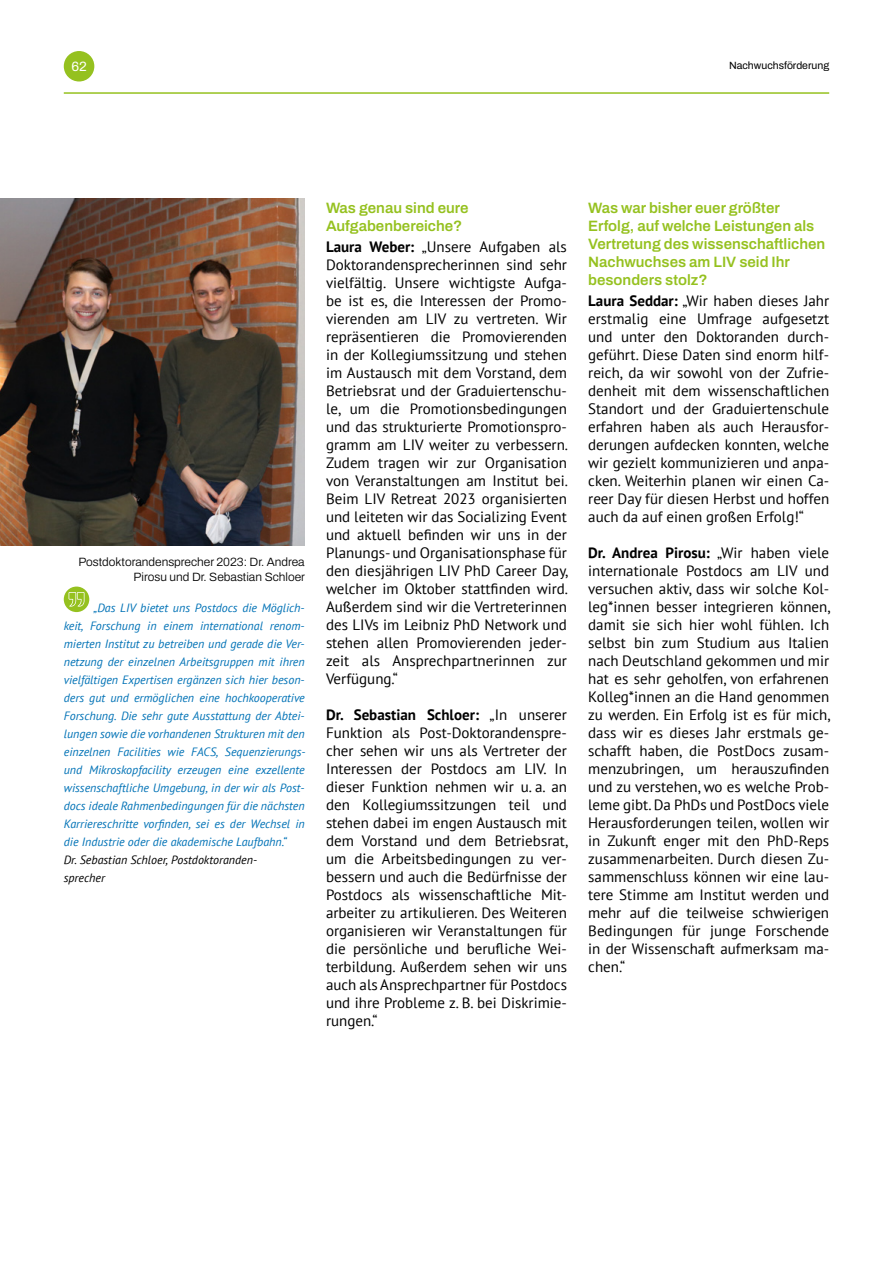
<style>
.page{position:relative;width:893px;height:1263px;background:#fff}
.page>*{position:absolute;margin:0;border:0;box-sizing:border-box;transform-origin:0 0}
.Interview{font:15px/18px "PT Sans";color:#000;text-align:justify}
.Nachwuchs_-__Frage{font:600 15px/18px "Archivo";color:#95c11f}
.t1{font:13.5px "Archivo";color:#fff}
.Body{font:italic 12px/18px "PT Sans";color:#0072b6;text-align:justify}
.Bildbeschreibung{font:300 12px/14.4px "Archivo";color:#000;text-align:right}
.Zitatgeber{font:italic 12px/18px "PT Sans";color:#000}
.Kolumnentitel{font:10.5px "Archivo";color:#000}
.s1{font-weight:700}
</style>
<div class="page">
<div style="left:64px;top:51px;width:30px;height:30px;background:#95c11f;border-radius:50%"></div>
<hr style="left:64px;top:92px;width:765px;height:2px;background:#95c11f">
<div style="left:64px;top:586px;width:25px;height:26px;background:#95c11f;border-radius:50%"></div>
<svg style="left:69px;top:592px;width:16px;height:15px"></svg>
<img style="left:0;top:198px;width:305px;height:347px">
<p class="t1" style="left:71px;top:56px;width:17px">62</p>
<p class="Kolumnentitel" style="left:729px;top:58px;width:102px">Nachwuchsförderung</p>
<p class="Bildbeschreibung" style="left:78px;top:555px;width:228px">Postdoktorandensprecher 2023: Dr. Andrea<br>Pirosu und Dr. Sebastian Schloer</p>
<p class="Body" style="left:64px;top:599px;width:243px;text-indent:30px">„Das LIV bietet uns Postdocs die Möglich&shy;keit, Forschung in einem international renom&shy;mierten Institut zu betreiben und gerade die Ver&shy;netzung der einzelnen Arbeitsgruppen mit ihren vielfältigen Expertisen ergänzen sich hier beson&shy;ders gut und ermöglichen eine hochkooperative Forschung. Die sehr gute Ausstattung der Abtei&shy;lungen sowie die vorhandenen Strukturen mit den einzelnen Facilities wie FACS, Sequenzierungs&shy;und Mikroskopfacility erzeugen eine exzellente wissenschaftliche Umgebung, in der wir als Post&shy;docs ideale Rahmenbedingungen für die nächsten Karriereschritte vorfinden, sei es der Wechsel in die Industrie oder die akademische Laufbahn.“</p>
<p class="Zitatgeber" style="left:64px;top:851px;width:195px">Dr. Sebastian Schloer, Postdoktoranden&shy;sprecher</p>
<p class="Nachwuchs_-__Frage" style="left:326px;top:199px;width:144px">Was genau sind eure<br>Aufgabenbereiche?</p>
<p class="Interview" style="left:326px;top:237px;width:244px"><span class="s1">Laura Weber:</span> „Unsere Aufgaben als Doktorandensprecherinnen sind sehr vielfältig. Unsere wichtigste Aufga&shy;be ist es, die Interessen der Promo&shy;vierenden am LIV zu vertreten. Wir repräsentieren die Promovierenden in der Kollegiumssitzung und stehen im Austausch mit dem Vorstand, dem Betriebsrat und der Graduiertenschu&shy;le, um die Promotionsbedingungen und das strukturierte Promotionspro&shy;gramm am LIV weiter zu verbessern.<br>Zudem tragen wir zur Organisation von Veranstaltungen am Institut bei.<br>Beim LIV Retreat 2023 organisierten und leiteten wir das Socializing Event und aktuell befinden wir uns in der Planungs- und Organisationsphase für den diesjährigen LIV PhD Career Day, welcher im Oktober stattfinden wird.<br>Außerdem sind wir die Vertreterinnen des LIVs im Leibniz PhD Network und stehen allen Promovierenden jeder&shy;zeit als Ansprechpartnerinnen zur Verfügung.“</p>
<p class="Interview" style="left:326px;top:705px;width:244px"><span class="s1">Dr. Sebastian Schloer:</span> „In unserer Funktion als Post-Doktorandenspre&shy;cher sehen wir uns als Vertreter der Interessen der Postdocs am LIV. In dieser Funktion nehmen wir u. a. an den Kollegiumssitzungen teil und stehen dabei im engen Austausch mit dem Vorstand und dem Betriebsrat, um die Arbeitsbedingungen zu ver&shy;bessern und auch die Bedürfnisse der Postdocs als wissenschaftliche Mit&shy;arbeiter zu artikulieren. Des Weiteren organisieren wir Veranstaltungen für die persönliche und berufliche Wei&shy;terbildung. Außerdem sehen wir uns auch als Ansprechpartner für Postdocs und ihre Probleme z. B. bei Diskrimie&shy;rungen.“</p>
<p class="Nachwuchs_-__Frage" style="left:588px;top:199px;width:239px">Was war bisher euer größter<br>Erfolg, auf welche Leistungen als<br>Vertretung des wissenschaftlichen<br>Nachwuchses am LIV seid Ihr besonders stolz?</p>
<p class="Interview" style="left:588px;top:291px;width:242px"><span class="s1">Laura Seddar:</span> „Wir haben dieses Jahr erstmalig eine Umfrage aufgesetzt und unter den Doktoranden durch&shy;geführt. Diese Daten sind enorm hilf&shy;reich, da wir sowohl von der Zufrie&shy;denheit mit dem wissenschaftlichen Standort und der Graduiertenschule erfahren haben als auch Herausfor&shy;derungen aufdecken konnten, welche wir gezielt kommunizieren und anpa&shy;cken. Weiterhin planen wir einen Ca&shy;reer Day für diesen Herbst und hoffen auch da auf einen großen Erfolg!“</p>
<p class="Interview" style="left:588px;top:543px;width:244px"><span class="s1">Dr. Andrea Pirosu:</span> „Wir haben viele internationale Postdocs am LIV und versuchen aktiv, dass wir solche Kol&shy;leg*innen besser integrieren können, damit sie sich hier wohl fühlen. Ich selbst bin zum Studium aus Italien nach Deutschland gekommen und mir hat es sehr geholfen, von erfahrenen Kolleg*innen an die Hand genommen zu werden. Ein Erfolg ist es für mich, dass wir es dieses Jahr erstmals ge&shy;schafft haben, die PostDocs zusam&shy;menzubringen, um herauszufinden und zu verstehen, wo es welche Prob&shy;leme gibt. Da PhDs und PostDocs viele Herausforderungen teilen, wollen wir in Zukunft enger mit den PhD-Reps zusammenarbeiten. Durch diesen Zu&shy;sammenschluss können wir eine lau&shy;tere Stimme am Institut werden und mehr auf die teilweise schwierigen Bedingungen für junge Forschende in der Wissenschaft aufmerksam ma&shy;chen.“</p>
</div>
